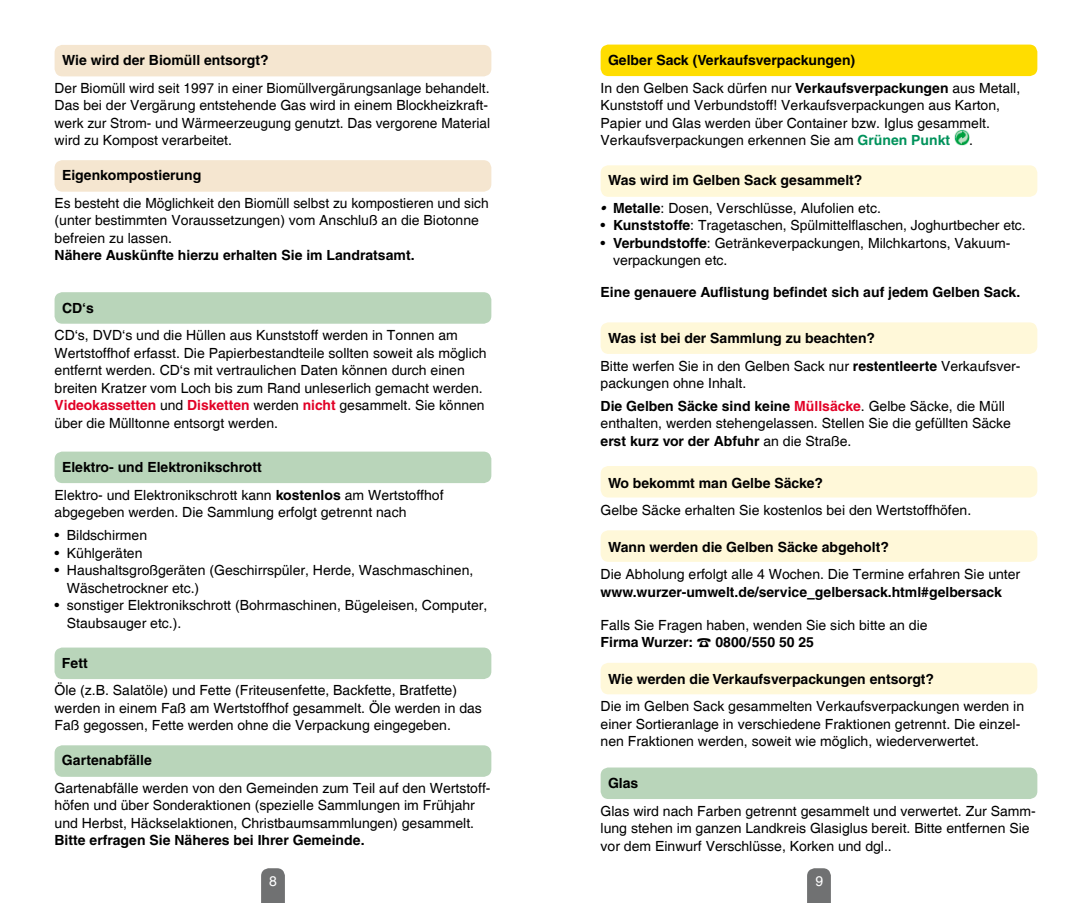
<style>
.page{position:relative;width:1092px;height:903px;background:#fff}
.page>*{position:absolute;margin:0;border:0;box-sizing:border-box;transform-origin:0 0}
.t1{font:14px/17.5px "Helvetica";color:#000}
.t2{font:700 14px/27.3px "Helvetica";color:#000}
.t3{font:14px "Helvetica";color:#fff}
.s1{font-weight:700;color:#e20026}
.s2{font-weight:700}
.s3{font-weight:400}
.s4{font-weight:700;color:#00925b}
.s5{font-style:italic}
.s6{font-weight:700;font-size:28px}
</style>
<div class="page">
<svg style="left:807px;top:868px;width:23px;height:35px"></svg>
<svg style="left:261px;top:868px;width:24px;height:35px"></svg>
<div style="left:600px;top:767px;width:437px;height:32px;background:#b9d5ba;border-radius:8px"></div>
<div style="left:55px;top:292px;width:436px;height:32px;background:#b9d5ba;border-radius:8px"></div>
<div style="left:600px;top:530px;width:437px;height:32px;background:#fff8d9;border-radius:8px"></div>
<div style="left:600px;top:663px;width:437px;height:31px;background:#fff8d9;border-radius:8px"></div>
<div style="left:600px;top:466px;width:437px;height:31px;background:#fff8d9;border-radius:8px"></div>
<div style="left:600px;top:322px;width:437px;height:32px;background:#fff8d9;border-radius:8px"></div>
<div style="left:600px;top:165px;width:437px;height:32px;background:#fff8d9;border-radius:8px"></div>
<div style="left:600px;top:45px;width:437px;height:31px;background:#fd0;border-radius:8px"></div>
<img style="left:954px;top:130px;width:14px;height:15px">
<div style="left:55px;top:745px;width:436px;height:32px;background:#b9d5ba;border-radius:8px"></div>
<div style="left:55px;top:647px;width:436px;height:32px;background:#b9d5ba;border-radius:8px"></div>
<div style="left:55px;top:452px;width:436px;height:31px;background:#b9d5ba;border-radius:8px"></div>
<div style="left:55px;top:160px;width:436px;height:32px;background:#f5e6d0;border-radius:8px"></div>
<div style="left:55px;top:45px;width:436px;height:31px;background:#f5e6d0;border-radius:8px"></div>
<p class="t2" style="left:62px;top:47px;width:208px">Wie wird der Biomüll entsorgt?</p>
<p class="t1" style="left:55px;top:80px;width:437px">Der Biomüll wird seit 1997 in einer Biomüllvergärungsanlage behandelt.<br>Das bei der Vergärung entstehende Gas wird in einem Blockheizkraft&shy;werk zur Strom- und Wärmeerzeugung genutzt. Das vergorene Material wird zu Kompost verarbeitet.</p>
<p class="t2" style="left:62px;top:161px;width:141px">Eigenkompostierung</p>
<p class="t1" style="left:55px;top:194px;width:435px">Es besteht die Möglichkeit den Biomüll selbst zu kompostieren und sich (unter bestimmten Voraussetzungen) vom Anschluß an die Biotonne befreien zu lassen.</p>
<p class="t2" style="left:55px;top:241px;width:361px">Nähere Auskünfte hierzu erhalten Sie im Landratsamt.</p>
<p class="t2" style="left:62px;top:294px;width:33px">CD‘s</p>
<p class="t1" style="left:55px;top:327px;width:433px">CD‘s, DVD‘s und die Hüllen aus Kunststoff werden in Tonnen am Wertstoffhof erfasst. Die Papierbestandteile sollten soweit als möglich entfernt werden. CD‘s mit vertraulichen Daten können durch einen breiten Kratzer vom Loch bis zum Rand unleserlich gemacht werden.<br><span class="s1">Videokassetten</span> und <span class="s1">Disketten</span> werden <span class="s1">nicht</span> gesammelt. Sie können über die Mülltonne entsorgt werden.</p>
<p class="t1" style="left:55px;top:454px;width:390px;line-height:27.3px;text-indent:7px"><span class="s2">Elektro- und Elektronikschrott<br></span>Elektro- und Elektronikschrott kann <span class="s2">kostenlos</span> am Wertstoffhof</p>
<p class="t1" style="left:55px;top:504px;width:353px">abgegeben werden. Die Sammlung erfolgt getrennt nach</p>
<p class="t1" style="left:55px;top:527px;width:94px">• Bildschirmen</p>
<p class="t1" style="left:55px;top:544px;width:89px">• Kühlgeräten</p>
<p class="t1" style="left:67px;top:562px;width:408px;text-indent:-12px">• Haushaltsgroßgeräten (Geschirrspüler, Herde, Waschmaschinen,<br>Wäschetrockner etc.)</p>
<p class="t1" style="left:67px;top:597px;width:422px;text-indent:-12px">• sonstiger Elektronikschrott (Bohrmaschinen, Bügeleisen, Computer,<br>Staubsauger etc.).</p>
<p class="t2" style="left:62px;top:649px;width:27px">Fett</p>
<p class="t1" style="left:55px;top:682px;width:429px">Öle (z.B. Salatöle) und Fette (Friteusenfette, Backfette, Bratfette) werden in einem Faß am Wertstoffhof gesammelt. Öle werden in das<br>Faß gegossen, Fette werden ohne die Verpackung eingegeben.</p>
<p class="t2" style="left:62px;top:746px;width:91px">Gartenabfälle</p>
<p class="t1" style="left:55px;top:779px;width:437px">Gartenabfälle werden von den Gemeinden zum Teil auf den Wertstoff&shy;höfen und über Sonderaktionen (spezielle Sammlungen im Frühjahr und Herbst, Häckselaktionen, Christbaumsammlungen) gesammelt.</p>
<p class="t2" style="left:55px;top:826px;width:311px">Bitte erfragen Sie Näheres bei Ihrer Gemeinde.</p>
<p class="t2" style="left:600px;top:47px;width:421px;text-indent:7px">Gelber Sack (Verkaufsverpackungen)<br><span class="s3">In den Gelben Sack dürfen nur</span> Verkaufsverpackungen <span class="s3">aus Metall,</span></p>
<p class="t1" style="left:600px;top:97px;width:401px">Kunststoff und Verbundstoff! Verkaufsverpackungen aus Karton,<br>Papier und Glas werden über Container bzw. Iglus gesammelt.<br>Verkaufsverpackungen erkennen Sie am <span class="s4">Grünen Punkt</span></p>
<p class="t1" style="left:968px;top:132px;width:5px">.</p>
<p class="t2" style="left:608px;top:166px;width:256px">Was wird im Gelben Sack gesammelt?</p>
<p class="t1" style="left:600px;top:199px;width:282px"><span class="s5">•</span> <span class="s2">Metalle</span>: Dosen, Verschlüsse, Alufolien etc.</p>
<p class="t1" style="left:600px;top:217px;width:426px">• <span class="s2">Kunststoffe</span>: Tragetaschen, Spülmittelflaschen, Joghurtbecher etc.</p>
<p class="t1" style="left:613px;top:234px;width:399px;text-indent:-12px">• <span class="s2">Verbundstoffe</span>: Getränkeverpackungen, Milchkartons, Vakuum&shy;verpackungen etc.</p>
<p class="t2" style="left:600px;top:278px;width:421px">Eine genauere Auflistung befindet sich auf jedem Gelben Sack.</p>
<p class="t2" style="left:600px;top:324px;width:421px;text-indent:7px">Was ist bei der Sammlung zu beachten?<br><span class="s3">Bitte werfen Sie in den Gelben Sack nur</span> restentleerte <span class="s3">Verkaufsver-</span></p>
<p class="t1" style="left:600px;top:372px;width:406px;line-height:22.8px">packungen ohne Inhalt.<br><span class="s2">Die Gelben Säcke sind keine</span> <span class="s1">Müllsäcke</span>. Gelbe Säcke, die Müll</p>
<p class="t1" style="left:600px;top:415px;width:412px">enthalten, werden stehengelassen. Stellen Sie die gefüllten Säcke <span class="s2">erst kurz vor der Abfuhr</span> an die Straße.</p>
<p class="t2" style="left:608px;top:469px;width:216px">Wo bekommt man Gelbe Säcke?</p>
<p class="t1" style="left:600px;top:502px;width:372px">Gelbe Säcke erhalten Sie kostenlos bei den Wertstoffhöfen.</p>
<p class="t2" style="left:608px;top:533px;width:282px">Wann werden die Gelben Säcke abgeholt?</p>
<p class="t1" style="left:600px;top:566px;width:421px">Die Abholung erfolgt alle 4 Wochen. Die Termine erfahren Sie unter <span class="s2">www.wurzer-umwelt.de/service</span><span class="s6">_</span><span class="s2">gelbersack.html#gelbersack</span></p>
<p class="t1" style="left:600px;top:617px;width:328px">Falls Sie Fragen haben, wenden Sie sich bitte an die<br><span class="s2">Firma Wurzer:</span> ☎ <span class="s2">0800/550 50 25</span></p>
<p class="t2" style="left:608px;top:665px;width:327px">Wie werden die Verkaufsverpackungen entsorgt?</p>
<p class="t1" style="left:600px;top:698px;width:425px">Die im Gelben Sack gesammelten Verkaufsverpackungen werden in einer Sortieranlage in verschiedene Fraktionen getrennt. Die einzel&shy;nen Fraktionen werden, soweit wie möglich, wiederverwertet.</p>
<p class="t2" style="left:608px;top:769px;width:32px">Glas</p>
<p class="t1" style="left:600px;top:802px;width:436px">Glas wird nach Farben getrennt gesammelt und verwertet. Zur Samm&shy;lung stehen im ganzen Landkreis Glasiglus bereit. Bitte entfernen Sie vor dem Einwurf Verschlüsse, Korken und dgl..</p>
<p class="t3" style="left:269px;top:873px;width:9px">8</p>
<p class="t3" style="left:815px;top:873px;width:9px">9</p>
</div>
